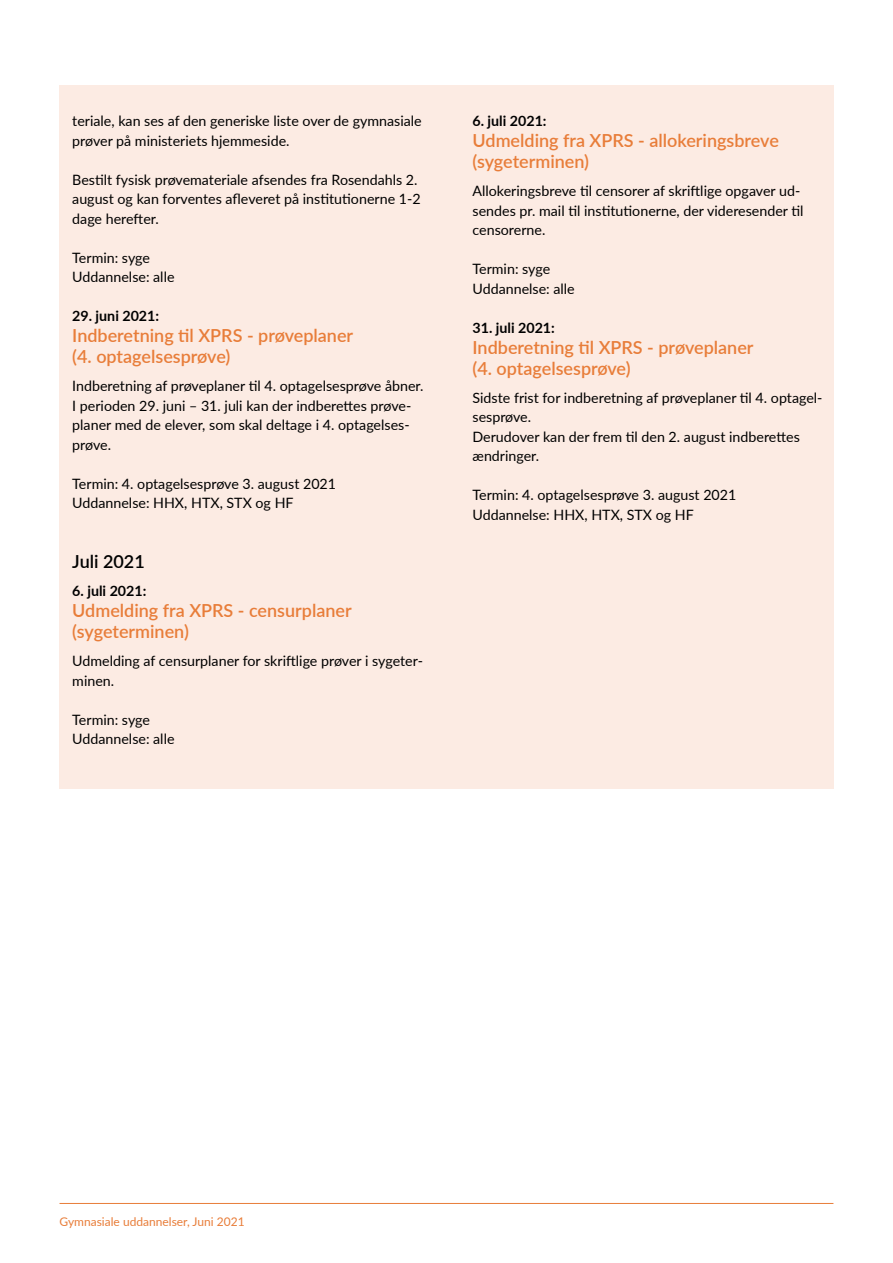
<style>
.page{position:relative;width:893px;height:1263px;background:#fff}
.page>*{position:absolute;margin:0;border:0;box-sizing:border-box;transform-origin:0 0}
.H3_Overskrift_12_14{font:600 18px/21px "Lato";color:#e87d39}
.H3_Overskrift_12_14-2{font:600 18px "Lato";color:#000}
.Brødtekst_9_5_13{font:14.25px/19.5px "Lato";color:#000}
.Dato{font:700 14.25px "Lato";color:#000}
.t1{font:12px "Lato";color:#e87d39}
</style>
<div class="page">
<hr style="left:60px;top:1203px;width:773px;height:1px;background:#e87d39">
<div style="left:60px;top:85px;width:774px;height:704px;background:#fcebe3"></div>
<p class="Brødtekst_9_5_13" style="left:72px;top:111px;width:351px">teriale, kan ses af den generiske liste over de gymnasiale prøver på ministeriets hjemmeside.</p>
<p class="Brødtekst_9_5_13" style="left:72px;top:169px;width:350px">Bestilt fysisk prøvemateriale afsendes fra Rosendahls 2. august og kan forventes afleveret på institutionerne 1-2 dage herefter.</p>
<p class="Brødtekst_9_5_13" style="left:72px;top:247px;width:79px">Termin: syge</p>
<p class="Brødtekst_9_5_13" style="left:72px;top:267px;width:104px">Uddannelse: alle</p>
<p class="Dato" style="left:72px;top:305px;width:88px">29. juni 2021:</p>
<h2 class="H3_Overskrift_12_14" style="left:72px;top:324px;width:282px">Indberetning til XPRS - prøveplaner (4. optagelsesprøve)</h2>
<p class="Brødtekst_9_5_13" style="left:72px;top:376px;width:353px">Indberetning af prøveplaner til 4. optagelsesprøve åbner.</p>
<p class="Brødtekst_9_5_13" style="left:72px;top:395px;width:341px;text-align:justify">I perioden 29. juni – 31. juli kan der indberettes prøve&shy;planer med de elever, som skal deltage i 4. optagelses&shy;prøve.</p>
<p class="Brødtekst_9_5_13" style="left:72px;top:473px;width:265px">Termin: 4. optagelsesprøve 3. august 2021</p>
<p class="Brødtekst_9_5_13" style="left:72px;top:493px;width:223px">Uddannelse: HHX, HTX, STX og HF</p>
<h2 class="H3_Overskrift_12_14-2" style="left:72px;top:549px;width:74px">Juli 2021</h2>
<p class="Dato" style="left:72px;top:581px;width:76px">6. juli 2021:</p>
<h2 class="H3_Overskrift_12_14" style="left:72px;top:599px;width:281px">Udmelding fra XPRS - censurplaner (sygeterminen)</h2>
<p class="Brødtekst_9_5_13" style="left:72px;top:651px;width:352px">Udmelding af censurplaner for skriftlige prøver i sygeter&shy;minen.</p>
<p class="Brødtekst_9_5_13" style="left:72px;top:709px;width:79px">Termin: syge</p>
<p class="Brødtekst_9_5_13" style="left:72px;top:729px;width:104px">Uddannelse: alle</p>
<p class="Dato" style="left:472px;top:110px;width:76px">6. juli 2021:</p>
<h2 class="H3_Overskrift_12_14" style="left:472px;top:129px;width:308px">Udmelding fra XPRS - allokeringsbreve (sygeterminen)</h2>
<p class="Brødtekst_9_5_13" style="left:472px;top:181px;width:333px">Allokeringsbreve til censorer af skriftlige opgaver ud&shy;sendes pr. mail til institutionerne, der videresender til censorerne.</p>
<p class="Brødtekst_9_5_13" style="left:472px;top:259px;width:79px">Termin: syge</p>
<p class="Brødtekst_9_5_13" style="left:472px;top:278px;width:104px">Uddannelse: alle</p>
<p class="Dato" style="left:472px;top:317px;width:84px">31. juli 2021:</p>
<h2 class="H3_Overskrift_12_14" style="left:472px;top:336px;width:282px">Indberetning til XPRS - prøveplaner (4. optagelsesprøve)</h2>
<p class="Brødtekst_9_5_13" style="left:472px;top:387px;width:352px">Sidste frist for indberetning af prøveplaner til 4. optagel&shy;sesprøve.</p>
<p class="Brødtekst_9_5_13" style="left:472px;top:426px;width:329px">Derudover kan der frem til den 2. august indberettes ændringer.</p>
<p class="Brødtekst_9_5_13" style="left:472px;top:485px;width:265px">Termin: 4. optagelsesprøve 3. august 2021</p>
<p class="Brødtekst_9_5_13" style="left:472px;top:504px;width:223px">Uddannelse: HHX, HTX, STX og HF</p>
<p class="t1" style="left:60px;top:1213px;width:187px">Gymnasiale uddannelser, Juni 2021</p>
</div>
